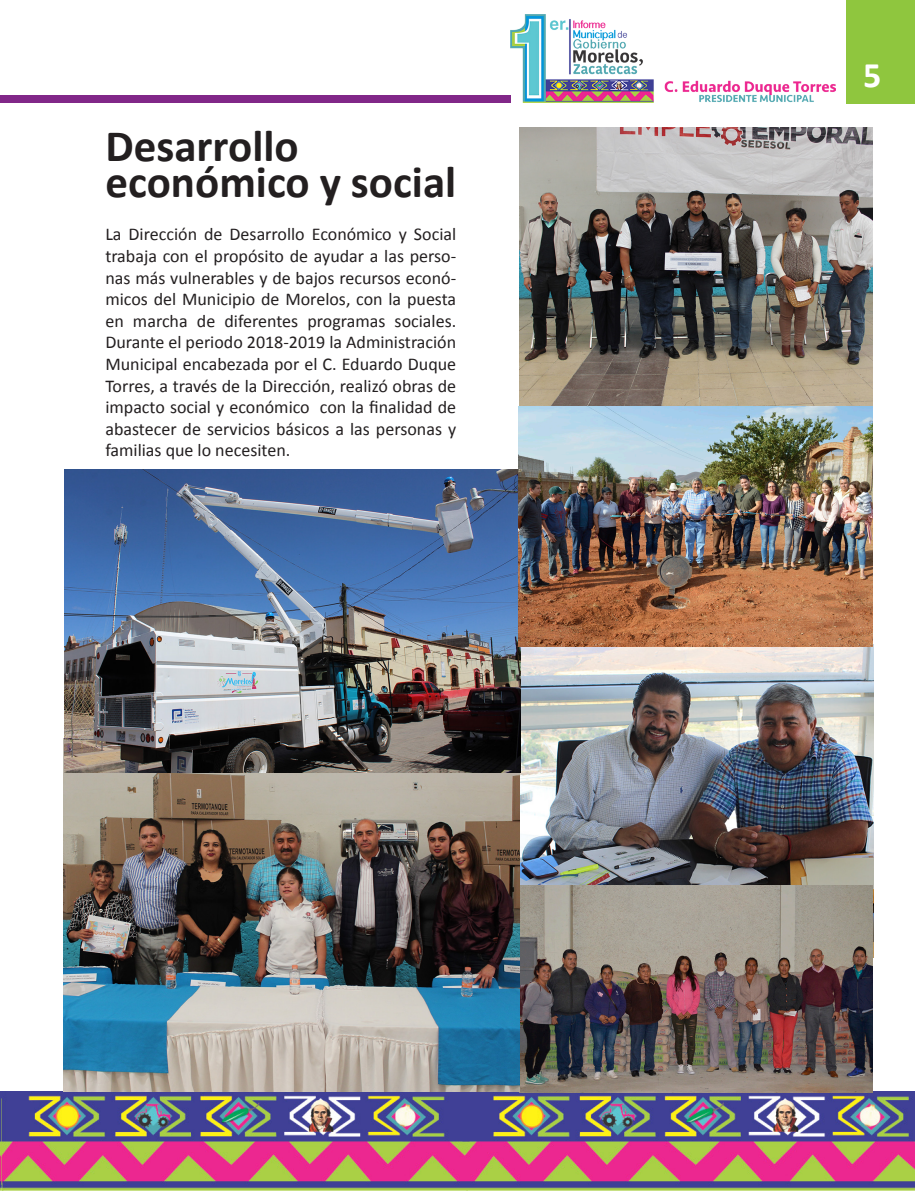
<style>
.page{position:relative;width:915px;height:1191px;background:#fff}
.page>*{position:absolute;margin:0;border:0;box-sizing:border-box;transform-origin:0 0}
.t1{font:700 45px "Calibri";color:#231f20}
.t2{font:700 36px "Calibri";color:#fff}
.t3{font:18px/21.6px "Calibri";color:#231f20;text-align:justify}
</style>
<div class="page">
<div style="left:846px;top:0;width:68px;height:103px;background:#8fc63e"></div>
<img style="left:0;top:1091px;width:1px;height:100px">
<img style="left:1px;top:1091px;width:913px;height:100px">
<img style="left:510px;top:15px;width:325px;height:87px">
<div style="left:0;top:95px;width:510px;height:7px;background:#812788"></div>
<img style="left:520px;top:646px;width:352px;height:239px">
<img style="left:518px;top:127px;width:354px;height:519px">
<img style="left:519px;top:885px;width:353px;height:207px">
<img style="left:64px;top:738px;width:455px;height:353px">
<img style="left:65px;top:469px;width:455px;height:304px">
<p class="t1" style="left:105px;top:117px;width:195px">Desarrollo</p>
<p class="t1" style="left:105px;top:153px;width:352px">económico y social</p>
<p class="t3" style="left:105px;top:224px;width:352px">La Dirección de Desarrollo Económico y Social trabaja con el propósito de ayudar a las perso&shy;nas más vulnerables y de bajos recursos econó&shy;micos del Municipio de Morelos, con la puesta en marcha de diferentes programas sociales.<br>Durante el periodo 2018-2019 la Administración Municipal encabezada por el C. Eduardo Duque Torres, a través de la Dirección, realizó obras de impacto social y económico con la finalidad de abastecer de servicios básicos a las personas y familias que lo necesiten.</p>
<p class="t2" style="left:863px;top:52px;width:20px">5</p>
</div>
